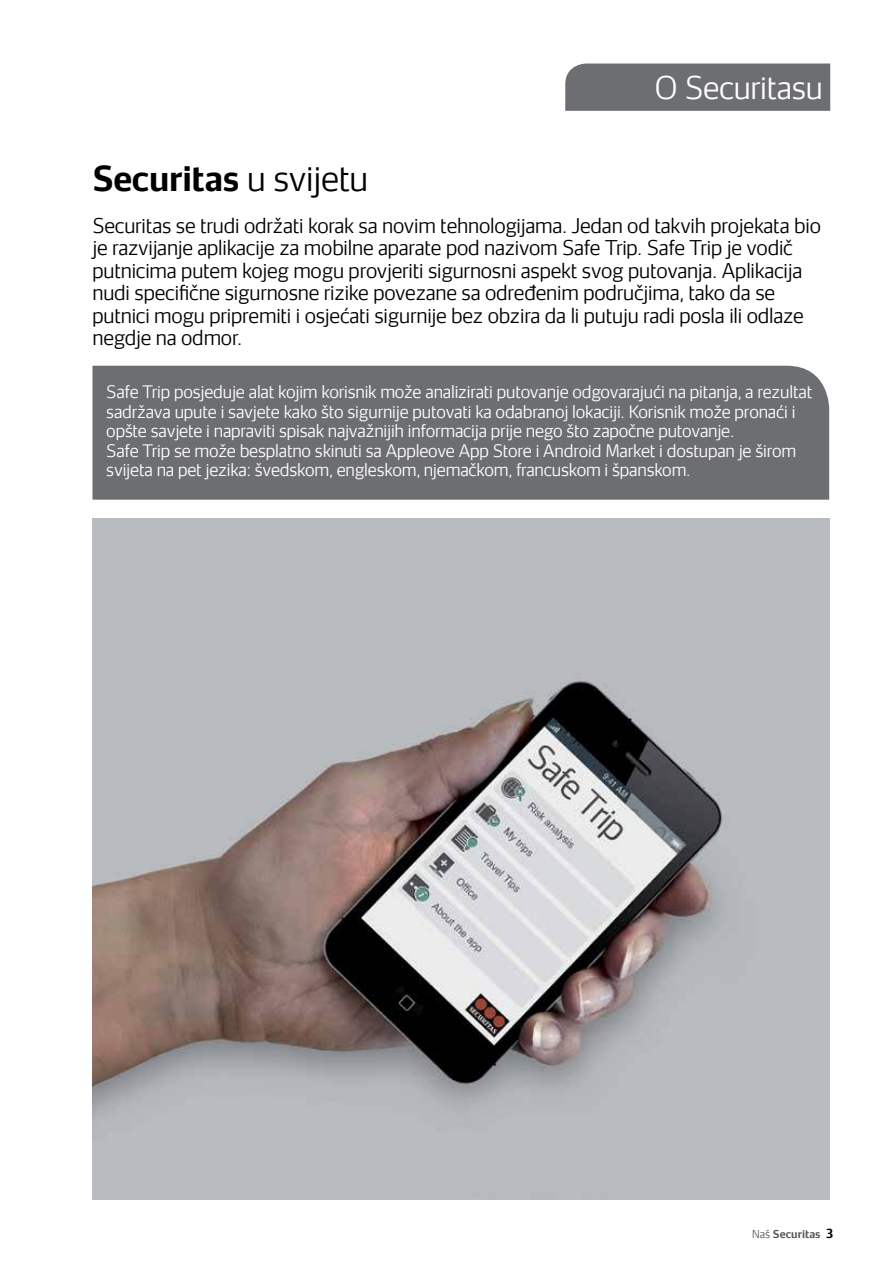
<style>
.page{position:relative;width:893px;height:1263px;background:#fff}
.page>*{position:absolute;margin:0;border:0;box-sizing:border-box;transform-origin:0 0}
.t1{font:700 33px "Securitas Sans TT";letter-spacing:-.01em;color:#000}
.t2{font:300 30px "Securitas Sans TT";letter-spacing:-.01em;color:#fff}
.t3{font:300 19.5px/22.5px "Securitas Sans TT";letter-spacing:-.01em;color:#000}
.t4{font:300 16.5px/19.5px "Securitas Sans TT";letter-spacing:-.01em;color:#fff}
.t5{font:700 10.5px "Securitas Sans TT";color:#58595b}
.s1{font-weight:300}
.s2{font-size:12px;color:#000}
</style>
<div class="page">
<div style="left:565px;top:64px;width:265px;height:47px;background:#6d6e71"></div>
<div style="left:92px;top:366px;width:737px;height:134px;background:#6d6e71"></div>
<img style="left:92px;top:519px;width:737px;height:680px">
<h2 class="t2" style="left:654px;top:62px;width:170px">O Securitasu</h2>
<h1 class="t1" style="left:92px;top:150px;width:277px">Securitas <span class="s1">u svijetu</span></h1>
<p class="t3" style="left:92px;top:212px;width:730px">Securitas se trudi održati korak sa novim tehnologijama. Jedan od takvih projekata bio je razvijanje aplikacije za mobilne aparate pod nazivom Safe Trip. Safe Trip je vodič putnicima putem kojeg mogu provjeriti sigurnosni aspekt svog putovanja. Aplikacija nudi specifične sigurnosne rizike povezane sa određenim područjima, tako da se putnici mogu pripremiti i osjećati sigurnije bez obzira da li putuju radi posla ili odlaze negdje na odmor.</p>
<p class="t4" style="left:106px;top:380px;width:707px">Safe Trip posjeduje alat kojim korisnik može analizirati putovanje odgovarajući na pitanja, a rezultat sadržava upute i savjete kako što sigurnije putovati ka odabranoj lokaciji. Korisnik može pronaći i opšte savjete i napraviti spisak najvažnijih informacija prije nego što započne putovanje.<br>Safe Trip se može besplatno skinuti sa Appleove App Store i Android Market i dostupan je širom svijeta na pet jezika: švedskom, engleskom, njemačkom, francuskom i španskom.</p>
<p class="t5" style="left:752px;top:1224px;width:83px"><span class="s1">Naš</span> Securitas <span class="s2">3</span></p>
</div>
